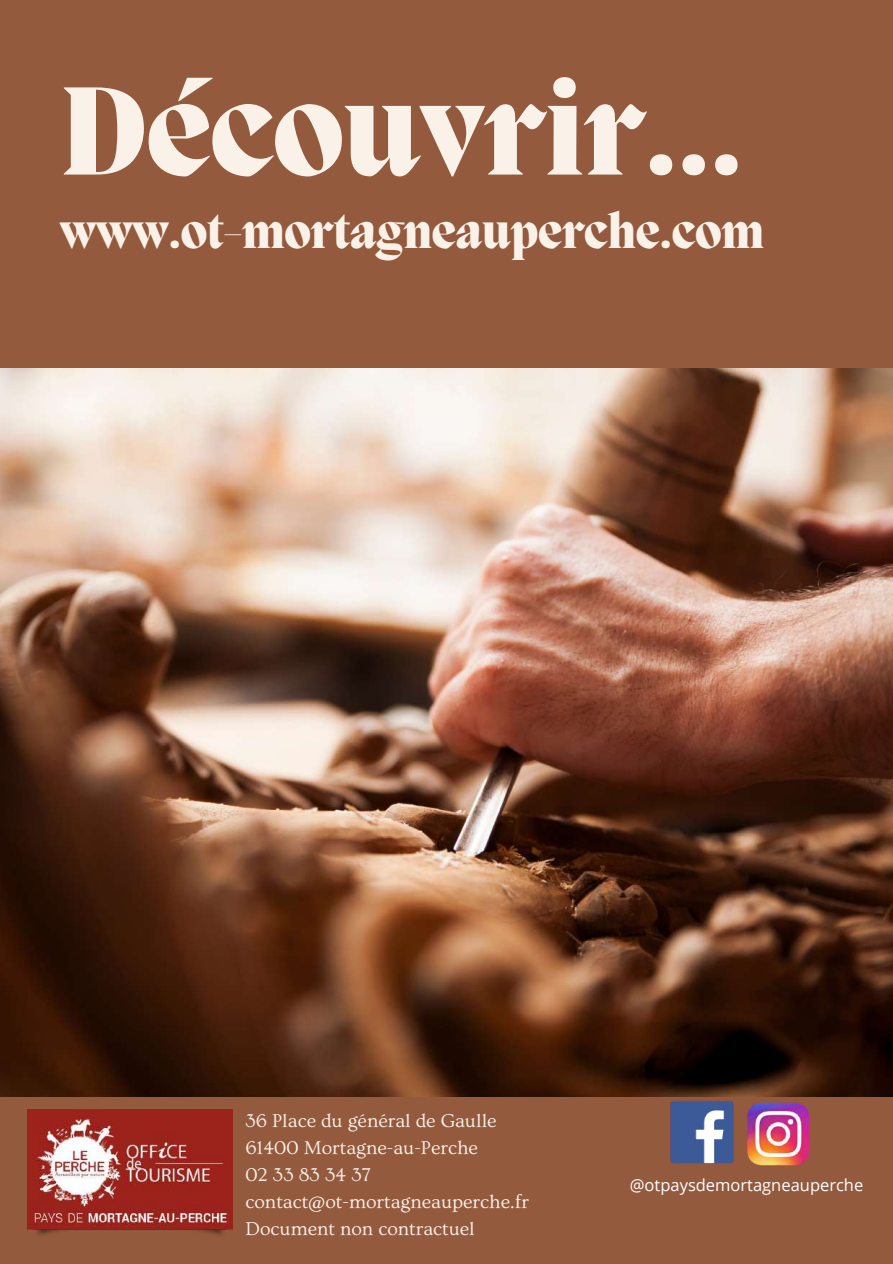
<style>
.page{position:relative;width:893px;height:1264px;background:#fff}
.page>*{position:absolute;margin:0;border:0;box-sizing:border-box;transform-origin:0 0}
.t1{font:800 129px "Migra";color:#faf2e9}
.t2{font:800 48px "Migra";color:#faf2e9}
.t3{font:19.5px/27px "Ovo";color:#faf2e9}
.t4{font:16.5px "Open Sans";color:#fff}
</style>
<div class="page">
<div style="left:0;top:0;width:892px;height:1263px;background:#945a3e"></div>
<img style="left:0;top:368px;width:892px;height:728px">
<img style="left:670px;top:1101px;width:64px;height:63px">
<img style="left:746px;top:1102px;width:63px;height:63px">
<img style="left:27px;top:1109px;width:205px;height:126px">
<h1 class="t1" style="left:60px;top:70px;width:684px">Découvrir...</h1>
<h2 class="t2" style="left:60px;top:209px;width:705px">www.ot-mortagneauperche.com</h2>
<p class="t3" style="left:245px;top:1107px;width:285px">36 Place du général de Gaulle<br>61400 Mortagne-au-Perche<br>02 33 83 34 37 contact@ot-mortagneauperche.fr<br>Document non contractuel</p>
<p class="t4" style="left:629px;top:1173px;width:235px">@otpaysdemortagneauperche</p>
</div>
